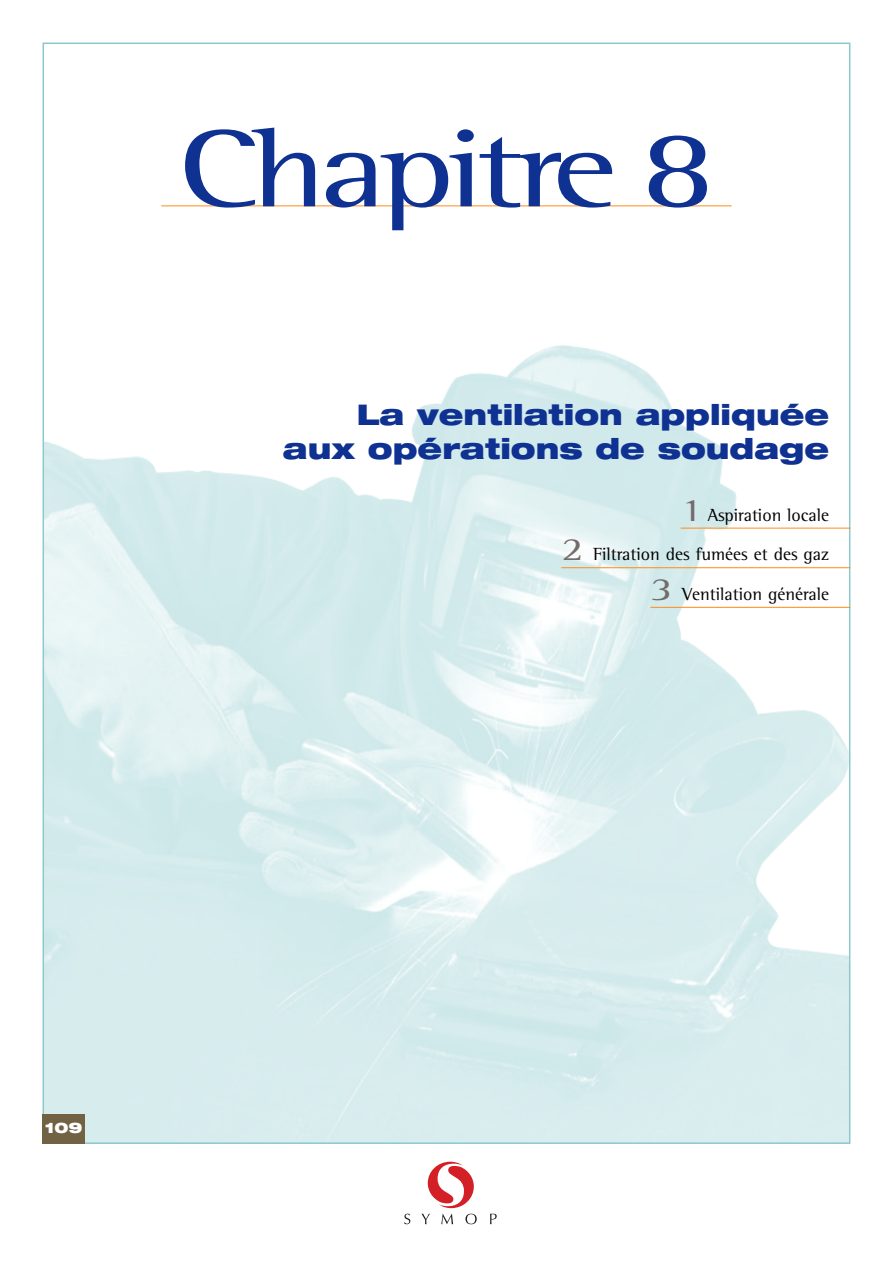
<style>
.page{position:relative;width:893px;height:1263px;background:#fff}
.page>*{position:absolute;margin:0;border:0;box-sizing:border-box;transform-origin:0 0}
.t1{font:112.5px "Rotis Semi Serif";letter-spacing:-.05em;color:#0e3192;scale:1.3 1}
.t2{font:900 expanded 28.5px/34.2px "Helvetica Neue";color:#0e3192;text-align:right}
.t3{font:18px/39.6px "Rotis Semi Serif";color:#000;text-align:right}
.t4{font:900 expanded 14.55px "Helvetica Neue";color:#fff}
.s1{font-size:33px;color:#746b6b}
</style>
<div class="page">
<img style="left:46px;top:345px;width:801px;height:796px">
<div style="left:43px;top:1114px;width:42px;height:30px;background:#716244"></div>
<svg style="left:428px;top:1162px;width:46px;height:46px"></svg>
<svg style="left:404px;top:1213px;width:6px;height:11px"></svg>
<svg style="left:421px;top:1214px;width:9px;height:10px"></svg>
<svg style="left:441px;top:1214px;width:12px;height:10px"></svg>
<svg style="left:465px;top:1214px;width:12px;height:10px"></svg>
<svg style="left:490px;top:1214px;width:7px;height:10px"></svg>
<hr style="left:161px;top:205px;width:571px;height:1px;background:#fe8c1a">
<hr style="left:681px;top:528px;width:169px;height:1px;background:#fe8c1a">
<hr style="left:561px;top:567px;width:289px;height:1px;background:#fe8c1a">
<hr style="left:650px;top:607px;width:200px;height:1px;background:#fe8c1a">
<h1 class="t1" style="left:177px;top:131px;width:416px">Chapitre 8</h1>
<h2 class="t2" style="left:283px;top:400px;width:548px">La ventilation appliquée aux opérations de soudage</h2>
<p class="t3" style="left:561px;top:497px;width:269px"><span class="s1">1</span> Aspiration locale<br><span class="s1">2</span> Filtration des fumées et des gaz<br><span class="s1">3</span> Ventilation générale</p>
<p class="t4" style="left:45px;top:1122px;width:39px">109</p>
</div>
